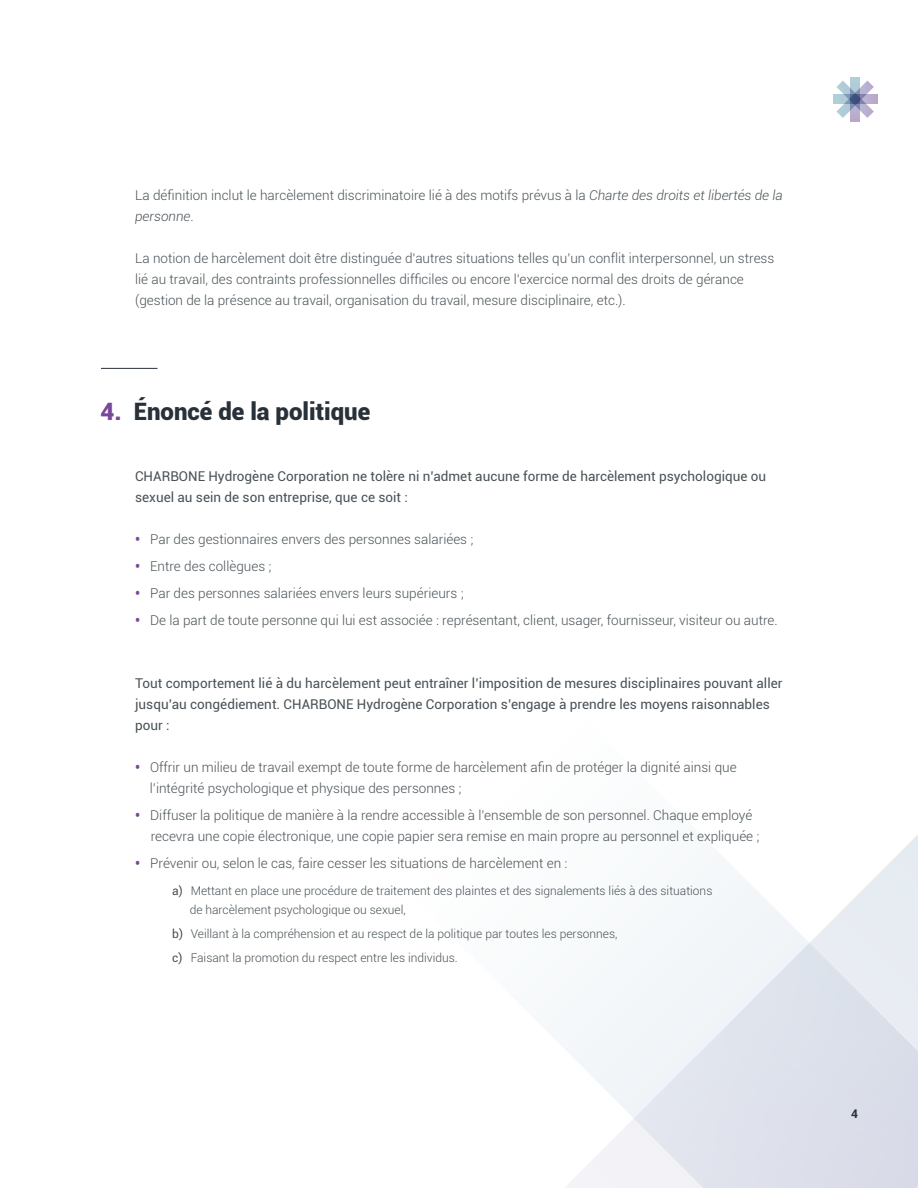
<style>
.page{position:relative;width:918px;height:1188px;background:#fff}
.page>*{position:absolute;margin:0;border:0;box-sizing:border-box;transform-origin:0 0}
.t1{font:900 24px "Roboto";color:#283039}
.t2{font:300 13.5px/21px "Roboto";color:#485156}
.t3{font:13.5px/21px "Roboto";color:#485156}
.t4{font:300 12px/19.5px "Roboto";color:#485156}
.t5{font:700 12px "Roboto";color:#283039}
.s1{font-style:italic}
.s2{color:#794897}
.s3{font-weight:900;color:#794897}
.s4{font-weight:400}
</style>
<div class="page">
<svg style="left:565px;top:835px;width:353px;height:353px"></svg>
<svg style="left:833px;top:95px;width:44px;height:9px"></svg>
<svg style="left:851px;top:77px;width:9px;height:44px"></svg>
<svg style="left:836px;top:81px;width:38px;height:37px"></svg>
<hr style="left:101px;top:368px;width:56px;height:1px;background:#283039">
<p class="t2" style="left:135px;top:184px;width:649px">La définition inclut le harcèlement discriminatoire lié à des motifs prévus à la <span class="s1">Charte des droits et libertés de la personne</span>.</p>
<p class="t2" style="left:135px;top:247px;width:641px">La notion de harcèlement doit être distinguée d’autres situations telles qu’un conflit interpersonnel, un stress lié au travail, des contraints professionnelles difficiles ou encore l’exercice normal des droits de gérance (gestion de la présence au travail, organisation du travail, mesure disciplinaire, etc.).</p>
<h1 class="t1" style="left:101px;top:394px;width:271px"><span class="s2">4.</span> Énoncé de la politique</h1>
<p class="t3" style="left:135px;top:465px;width:633px">CHARBONE Hydrogène Corporation ne tolère ni n’admet aucune forme de harcèlement psychologique ou sexuel au sein de son entreprise, que ce soit :</p>
<p class="t2" style="left:135px;top:528px;width:340px"><span class="s3">•</span> Par des gestionnaires envers des personnes salariées ;</p>
<p class="t2" style="left:135px;top:555px;width:138px"><span class="s3">•</span> Entre des collègues ;</p>
<p class="t2" style="left:135px;top:582px;width:330px"><span class="s3">•</span> Par des personnes salariées envers leurs supérieurs ;</p>
<p class="t2" style="left:135px;top:609px;width:644px"><span class="s3">•</span> De la part de toute personne qui lui est associée : représentant, client, usager, fournisseur, visiteur ou autre.</p>
<p class="t3" style="left:135px;top:672px;width:649px">Tout comportement lié à du harcèlement peut entraîner l’imposition de mesures disciplinaires pouvant aller jusqu’au congédiement. CHARBONE Hydrogène Corporation s’engage à prendre les moyens raisonnables pour :</p>
<p class="t2" style="left:150px;top:756px;width:588px;text-indent:-15px"><span class="s3">•</span> Offrir un milieu de travail exempt de toute forme de harcèlement afin de protéger la dignité ainsi que l’intégrité psychologique et physique des personnes ;</p>
<p class="t2" style="left:151px;top:804px;width:610px;text-indent:-16px"><span class="s3">•</span> Diffuser la politique de manière à la rendre accessible à l’ensemble de son personnel. Chaque employé recevra une copie électronique, une copie papier sera remise en main propre au personnel et expliquée ;</p>
<p class="t2" style="left:135px;top:852px;width:434px"><span class="s3">•</span> Prévenir ou, selon le cas, faire cesser les situations de harcèlement en :</p>
<p class="t4" style="left:190px;top:880px;width:524px;text-indent:-18px"><span class="s4">a)</span> Mettant en place une procédure de traitement des plaintes et des signalements liés à des situations de harcèlement psychologique ou sexuel,</p>
<p class="t4" style="left:172px;top:921px;width:447px;line-height:24px"><span class="s4">b)</span> Veillant à la compréhension et au respect de la politique par toutes les personnes, <span class="s4">c)</span> Faisant la promotion du respect entre les individus.</p>
<p class="t5" style="left:851px;top:1105px;width:8px">4</p>
</div>
